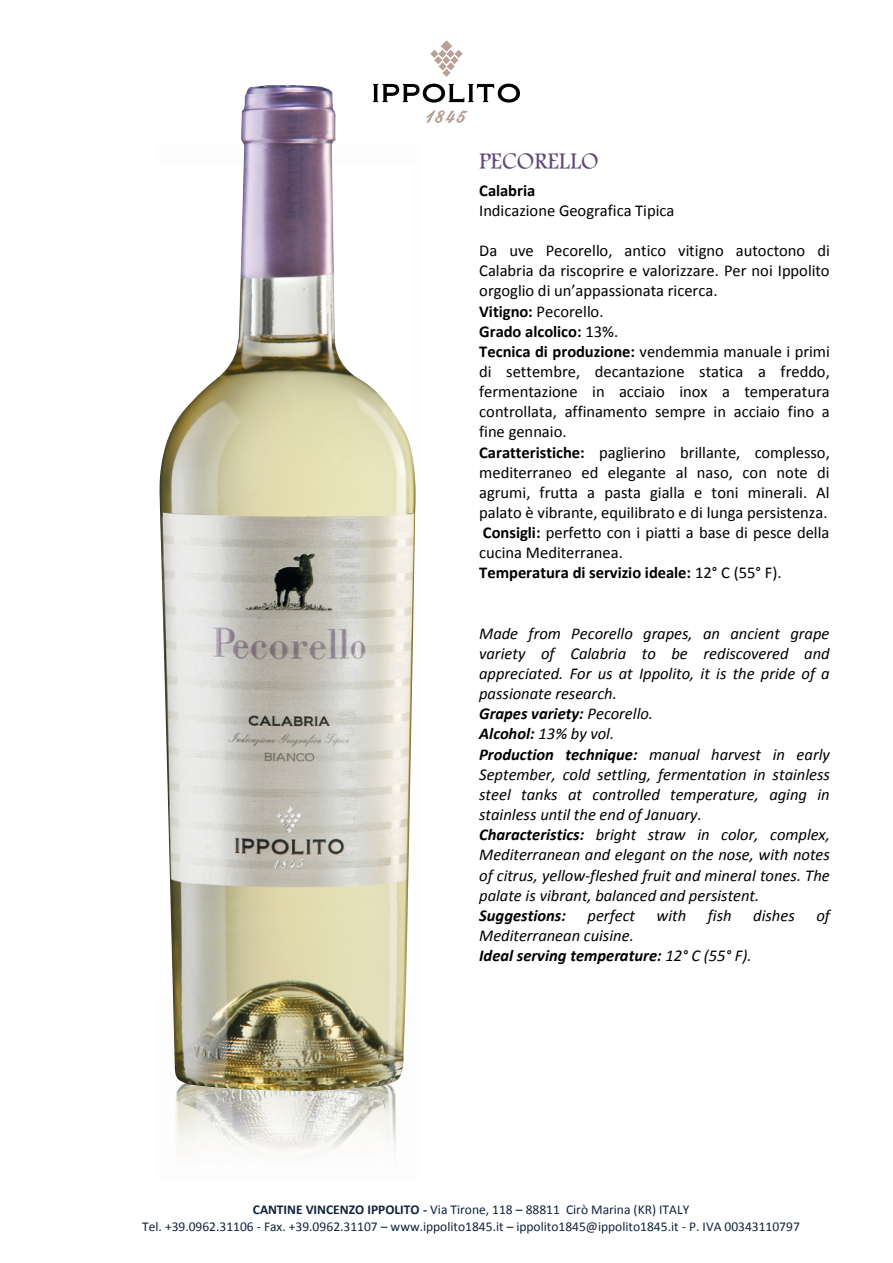
<style>
.page{position:relative;width:893px;height:1263px;background:#fff}
.page>*{position:absolute;margin:0;border:0;box-sizing:border-box;transform-origin:0 0}
.t1{font:24px "Andalus";color:#5f497a}
.t2{font:16.5px/20.1px "Calibri";color:#000}
.t3{font:italic 16.5px/20.1px "Calibri";color:#000}
.t4{font:italic 700 16.5px "Calibri";color:#000}
.t5{font:700 16.5px "Calibri";letter-spacing:.005em;color:#000}
.t6{font:13.5px/16.4px "Calibri";color:#0f243e;text-align:center}
.s1{font-weight:700}
</style>
<div class="page">
<img style="left:175px;top:1091px;width:221px;height:64px">
<img style="left:159px;top:85px;width:257px;height:1006px">
<div style="left:339px;top:0;width:324px;height:118px;background:#fff"></div>
<svg style="left:366px;top:40px;width:154px;height:126px"></svg>
<h1 class="t1" style="left:479px;top:143px;width:121px">PECORELLO</h1>
<p class="t5" style="left:479px;top:180px;width:58px">Calabria</p>
<p class="t2" style="left:479px;top:199px;width:197px">Indicazione Geografica Tipica</p>
<p class="t2" style="left:479px;top:240px;width:352px">Da uve Pecorello, antico vitigno autoctono di Calabria da riscoprire e valorizzare. Per noi Ippolito orgoglio di un’appassionata ricerca.<br><span class="s1">Vitigno:</span> Pecorello.<br><span class="s1">Grado alcolico:</span> 13%.<br><span class="s1">Tecnica di produzione:</span> vendemmia manuale i primi di settembre, decantazione statica a freddo, fermentazione in acciaio inox a temperatura controllata, affinamento sempre in acciaio fino a fine gennaio.<br><span class="s1">Caratteristiche:</span> paglierino brillante, complesso, mediterraneo ed elegante al naso, con note di agrumi, frutta a pasta gialla e toni minerali. Al palato è vibrante, equilibrato e di lunga persistenza.<br><span class="s1">Consigli:</span> perfetto con i piatti a base di pesce della cucina Mediterranea.<br><span class="s1">Temperatura di servizio ideale:</span> 12° C (55° F).</p>
<p class="t3" style="left:479px;top:622px;width:352px">Made from Pecorello grapes, an ancient grape variety of Calabria to be rediscovered and appreciated. For us at Ippolito, it is the pride of a passionate research.<br><span class="s1">Grapes variety:</span> Pecorello.<br><span class="s1">Alcohol:</span> 13% by vol.<br><span class="s1">Production technique:</span> manual harvest in early September, cold settling, fermentation in stainless steel tanks at controlled temperature, aging in stainless until the end of January.<br><span class="s1">Characteristics:</span> bright straw in color, complex, Mediterranean and elegant on the nose, with notes of citrus, yellow-fleshed fruit and mineral tones. The palate is vibrant, balanced and persistent.</p>
<p class="t4" style="left:479px;top:905px;width:88px">Suggestions:</p>
<p class="t3" style="left:588px;top:904px;width:49px">perfect</p>
<p class="t3" style="left:656px;top:904px;width:31px">with</p>
<p class="t3" style="left:708px;top:904px;width:25px">fish</p>
<p class="t3" style="left:753px;top:904px;width:43px">dishes</p>
<p class="t3" style="left:816px;top:904px;width:15px">of</p>
<p class="t3" style="left:479px;top:924px;width:274px">Mediterranean cuisine.<br><span class="s1">Ideal serving temperature:</span> 12° C (55° F).</p>
<p class="t6" style="left:142px;top:1201px;width:659px"><span class="s1">CANTINE VINCENZO IPPOLITO -</span> Via Tirone, 118 – 88811 Cirò Marina (KR) ITALY<br>Tel. +39.0962.31106 - Fax. +39.0962.31107 – www.ippolito1845.it – ippolito1845@ippolito1845.it - P. IVA 00343110797</p>
</div>
